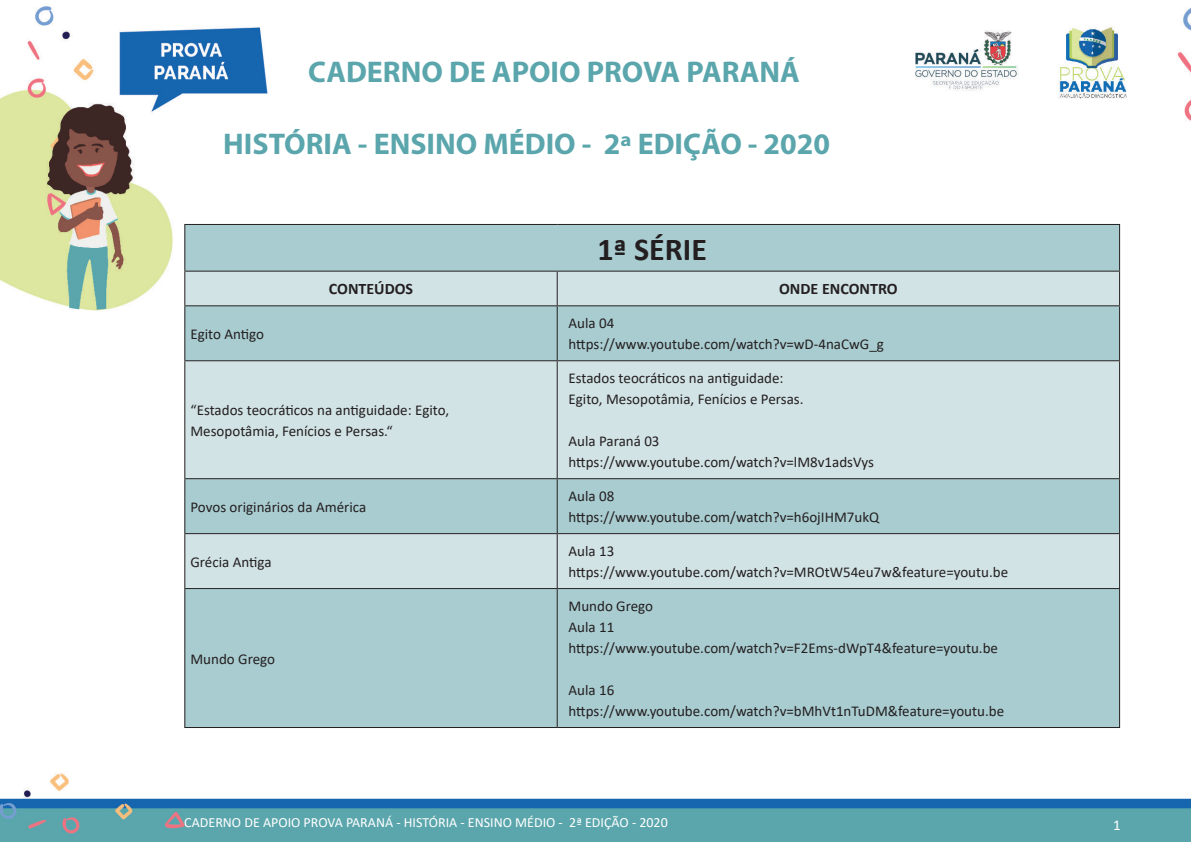
<style>
.page{position:relative;width:1191px;height:842px;background:#fff}
.page>*{position:absolute;margin:0;border:0;box-sizing:border-box;transform-origin:0 0}
.t1{font:700 32px "Calibri";color:#231f20}
.t2{font:700 30px "Myriad Pro";color:#5aa6ac}
.t3{font:700 16px "Calibri";color:#231f20}
.t4{font:15px "Calibri";color:#231f20}
.t5{font:15px "Calibri";color:#fff}
.t6{font:14px "Calibri";color:#fff}
</style>
<div class="page">
<img style="left:0;top:6px;width:1191px;height:836px">
<div style="left:185px;top:225px;width:934px;height:502px;background:#a9ccd0"></div>
<svg style="left:185px;top:272px;width:934px;height:316px;background:#c3dadd"></svg>
<hr style="left:184px;top:224px;width:373px;height:1px;background:#231f20">
<hr style="left:184px;top:225px;width:1px;height:46px;background:#231f20">
<hr style="left:557px;top:224px;width:563px;height:1px;background:#231f20">
<hr style="left:1119px;top:225px;width:1px;height:46px;background:#231f20">
<hr style="left:184px;top:271px;width:373px;height:1px;background:#231f20">
<hr style="left:184px;top:272px;width:1px;height:33px;background:#231f20">
<hr style="left:557px;top:271px;width:563px;height:1px;background:#231f20">
<hr style="left:557px;top:272px;width:1px;height:33px;background:#231f20">
<hr style="left:1119px;top:272px;width:1px;height:33px;background:#231f20">
<hr style="left:184px;top:305px;width:373px;height:1px;background:#231f20">
<hr style="left:184px;top:306px;width:1px;height:54px;background:#231f20">
<hr style="left:557px;top:305px;width:563px;height:1px;background:#231f20">
<hr style="left:557px;top:306px;width:1px;height:54px;background:#231f20">
<hr style="left:1119px;top:306px;width:1px;height:54px;background:#231f20">
<hr style="left:184px;top:360px;width:373px;height:1px;background:#231f20">
<hr style="left:184px;top:361px;width:1px;height:117px;background:#231f20">
<hr style="left:557px;top:360px;width:563px;height:1px;background:#231f20">
<hr style="left:557px;top:361px;width:1px;height:117px;background:#231f20">
<hr style="left:1119px;top:361px;width:1px;height:117px;background:#231f20">
<hr style="left:184px;top:478px;width:373px;height:1px;background:#231f20">
<hr style="left:184px;top:479px;width:1px;height:54px;background:#231f20">
<hr style="left:557px;top:478px;width:563px;height:1px;background:#231f20">
<hr style="left:557px;top:479px;width:1px;height:54px;background:#231f20">
<hr style="left:1119px;top:479px;width:1px;height:54px;background:#231f20">
<hr style="left:184px;top:533px;width:373px;height:1px;background:#231f20">
<hr style="left:184px;top:534px;width:1px;height:54px;background:#231f20">
<hr style="left:557px;top:533px;width:563px;height:1px;background:#231f20">
<hr style="left:557px;top:534px;width:1px;height:54px;background:#231f20">
<hr style="left:1119px;top:534px;width:1px;height:54px;background:#231f20">
<hr style="left:184px;top:588px;width:373px;height:1px;background:#231f20">
<hr style="left:184px;top:589px;width:1px;height:138px;background:#231f20">
<hr style="left:557px;top:588px;width:563px;height:1px;background:#231f20">
<hr style="left:557px;top:589px;width:1px;height:138px;background:#231f20">
<hr style="left:1119px;top:589px;width:1px;height:138px;background:#231f20">
<hr style="left:184px;top:727px;width:373px;height:1px;background:#231f20">
<hr style="left:557px;top:727px;width:563px;height:1px;background:#231f20">
<p class="t2" style="left:308px;top:52px;width:493px">CADERNO DE APOIO PROVA PARANÁ</p>
<p class="t2" style="left:223px;top:125px;width:608px">HISTÓRIA - ENSINO MÉDIO - 2ª EDIÇÃO - 2020</p>
<p class="t1" style="left:597px;top:227px;width:111px">1ª SÉRIE</p>
<p class="t4" style="left:190px;top:323px;width:75px">Egito Antigo</p>
<p class="t3" style="left:329px;top:278px;width:86px">CONTEÚDOS</p>
<p class="t3" style="left:779px;top:278px;width:120px">ONDE ENCONTRO</p>
<p class="t4" style="left:568px;top:313px;width:47px">Aula 04</p>
<p class="t4" style="left:568px;top:334px;width:317px">https://www.youtube.com/watch?v=wD-4naCwG_g</p>
<p class="t4" style="left:190px;top:399px;width:260px">“Estados teocráticos na antiguidade: Egito,</p>
<p class="t4" style="left:190px;top:420px;width:204px">Mesopotâmia, Fenícios e Persas.“</p>
<p class="t4" style="left:190px;top:496px;width:177px">Povos originários da América</p>
<p class="t4" style="left:190px;top:551px;width:83px">Grécia Antiga</p>
<p class="t4" style="left:190px;top:648px;width:86px">Mundo Grego</p>
<p class="t4" style="left:568px;top:368px;width:216px">Estados teocráticos na antiguidade:</p>
<p class="t4" style="left:568px;top:389px;width:236px">Egito, Mesopotâmia, Fenícios e Persas.</p>
<p class="t4" style="left:568px;top:431px;width:92px">Aula Paraná 03</p>
<p class="t4" style="left:568px;top:452px;width:307px">https://www.youtube.com/watch?v=lM8v1adsVys</p>
<p class="t4" style="left:568px;top:486px;width:47px">Aula 08</p>
<p class="t4" style="left:568px;top:507px;width:312px">https://www.youtube.com/watch?v=h6ojIHM7ukQ</p>
<p class="t4" style="left:568px;top:541px;width:47px">Aula 13</p>
<p class="t4" style="left:568px;top:562px;width:441px">https://www.youtube.com/watch?v=MROtW54eu7w&amp;feature=youtu.be</p>
<p class="t4" style="left:568px;top:596px;width:86px">Mundo Grego</p>
<p class="t4" style="left:568px;top:617px;width:47px">Aula 11</p>
<p class="t4" style="left:568px;top:638px;width:431px">https://www.youtube.com/watch?v=F2Ems-dWpT4&amp;feature=youtu.be</p>
<p class="t4" style="left:568px;top:680px;width:47px">Aula 16</p>
<p class="t4" style="left:568px;top:701px;width:437px">https://www.youtube.com/watch?v=bMhVt1nTuDM&amp;feature=youtu.be</p>
<p class="t6" style="left:184px;top:812px;width:485px">CADERNO DE APOIO PROVA PARANÁ - HISTÓRIA - ENSINO MÉDIO - 2ª EDIÇÃO - 2020</p>
<p class="t5" style="left:1113px;top:814px;width:9px">1</p>
</div>
